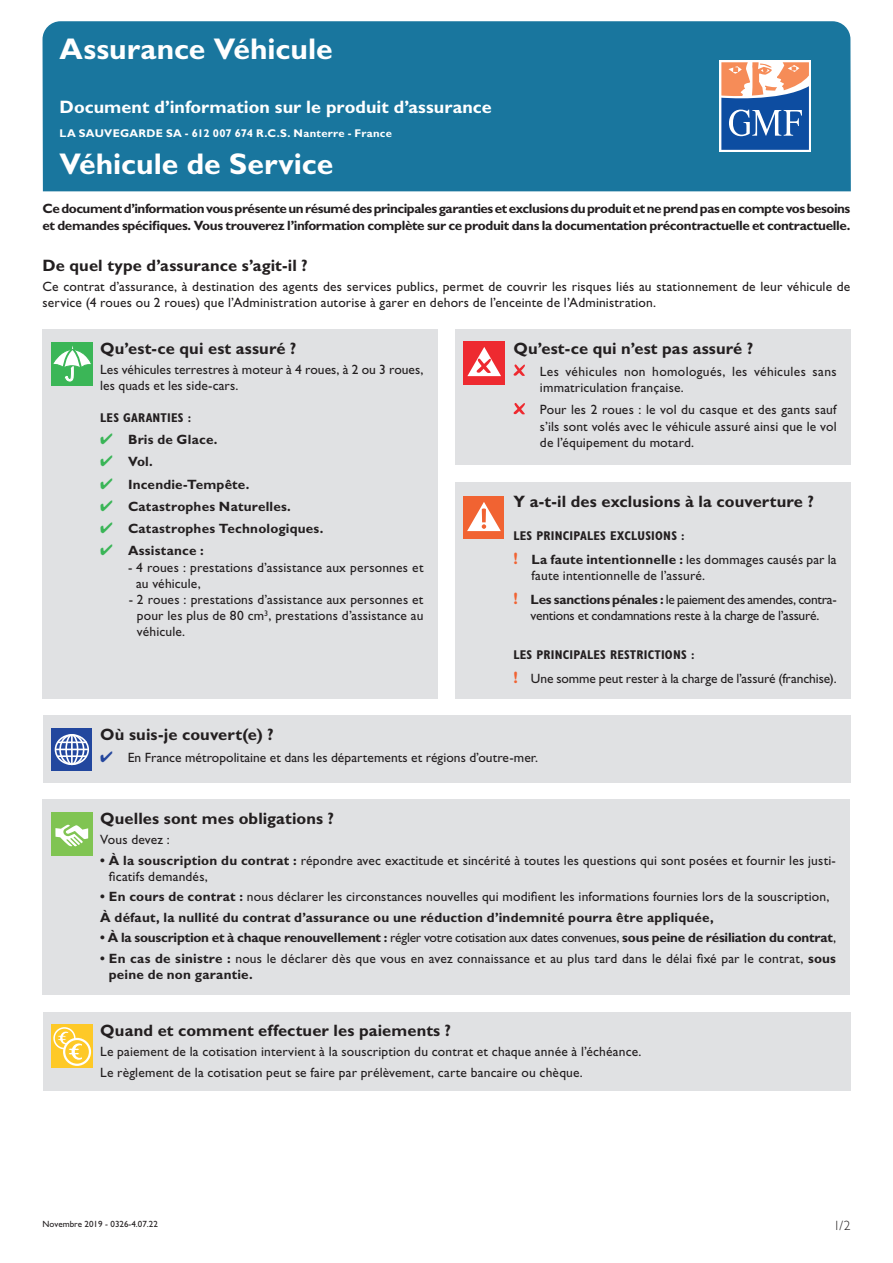
<style>
.page{position:relative;width:893px;height:1263px;background:#fff}
.page>*{position:absolute;margin:0;border:0;box-sizing:border-box;transform-origin:0 0}
.t1{font:700 30px "Gill Sans Std";color:#fff}
.t2{font:700 18px "Gill Sans Std";color:#fff}
.t3{font:700 16.5px "Gill Sans Std";letter-spacing:.005em;color:#231f20}
.t4{font:13.5px/16.2px "Gill Sans Std";letter-spacing:.01em;color:#231f20}
.t5{font:700 13.5px/16.2px "Gill Sans Std";letter-spacing:-.02em;color:#231f20}
.t6{font:700 13.5px/20.4px "Gill Sans Std";letter-spacing:.015em;color:#231f20}
.t7{font:13.5px/16.2px "Gill Sans Std";letter-spacing:-.02em;color:#231f20;text-align:center}
.t8{font:700 13.5px "Gill Sans Std";letter-spacing:.02em;color:#231f20}
.t9{font:300 13.5px "Gill Sans Std";color:#231f20}
.t10{font:700 condensed 12.75px "Gill Sans Std";letter-spacing:.015em;color:#231f20}
.t11{font:700 11.25px "Gill Sans Std";letter-spacing:.02em;color:#fff}
.t12{font:9px "Gill Sans Std";color:#231f20}
.s1{color:#3ab557}
.s2{font-weight:700;font-size:16.5px;color:#f16232}
.s3{font-weight:700}
.s4{color:#24469d}
.s5{font-weight:400}
</style>
<div class="page">
<div style="left:43px;top:21px;width:808px;height:170px;background:#19769e"></div>
<div style="left:43px;top:330px;width:395px;height:369px;background:#e0e1e3"></div>
<div style="left:51px;top:342px;width:41px;height:43px;background:#3bb657"></div>
<svg style="left:53px;top:346px;width:38px;height:35px"></svg>
<div style="left:455px;top:330px;width:395px;height:135px;background:#e0e1e3"></div>
<svg style="left:513px;top:364px;width:12px;height:12px"></svg>
<svg style="left:513px;top:403px;width:12px;height:11px"></svg>
<div style="left:464px;top:341px;width:41px;height:43px;background:#ee2a30"></div>
<svg style="left:467px;top:347px;width:34px;height:29px"></svg>
<div style="left:455px;top:482px;width:395px;height:217px;background:#e0e1e3"></div>
<div style="left:463px;top:496px;width:41px;height:43px;background:#f16332"></div>
<svg style="left:467px;top:502px;width:34px;height:29px"></svg>
<div style="left:719px;top:60px;width:92px;height:92px;background:#fff"></div>
<svg style="left:721px;top:62px;width:88px;height:88px"></svg>
<div style="left:43px;top:800px;width:807px;height:195px;background:#e0e1e3"></div>
<div style="left:51px;top:812px;width:41px;height:44px;background:#80c452"></div>
<svg style="left:55px;top:824px;width:34px;height:23px"></svg>
<div style="left:43px;top:1012px;width:807px;height:78px;background:#e0e1e3"></div>
<div style="left:51px;top:1025px;width:42px;height:43px;background:#fec927"></div>
<div style="left:53px;top:1027px;width:23px;height:22px;border:2px solid #fff;border-radius:50%"></div>
<svg style="left:64px;top:1039px;width:26px;height:26px"></svg>
<div style="left:63px;top:1038px;width:28px;height:28px;border:2px solid #fff;border-radius:50%"></div>
<svg style="left:57px;top:1030px;width:26px;height:31px"></svg>
<div style="left:43px;top:716px;width:807px;height:67px;background:#e0e1e3"></div>
<svg style="left:51px;top:728px;width:40px;height:43px"></svg>
<div style="left:55px;top:734px;width:34px;height:31px;border:2px solid #fff;border-radius:50%"></div>
<div style="left:59px;top:734px;width:25px;height:31px;border:2px solid #fff;border-radius:50%"></div>
<div style="left:65px;top:734px;width:13px;height:31px;border:2px solid #fff;border-radius:50%"></div>
<hr style="left:71px;top:735px;width:2px;height:30px;background:#fff">
<hr style="left:58px;top:741px;width:29px;height:2px;background:#fff">
<hr style="left:58px;top:755px;width:29px;height:2px;background:#fff">
<hr style="left:56px;top:749px;width:32px;height:1px;background:#fff">
<h1 class="t1" style="left:60px;top:31px;width:275px">Assurance Véhicule</h1>
<h2 class="t2" style="left:60px;top:96px;width:434px">Document d’information sur le produit d’assurance</h2>
<p class="t11" style="left:60px;top:126px;width:334px">LA SAUVEGARDE SA - 612 007 674 R.C.S. Nanterre - France</p>
<h1 class="t1" style="left:60px;top:146px;width:275px">Véhicule de Service</h1>
<p class="t5" style="left:43px;top:201px;width:809px">Ce document d’information vous présente un résumé des principales garanties et exclusions du produit et ne prend pas en compte vos besoins et demandes spécifiques. Vous trouverez l’information complète sur ce produit dans la documentation précontractuelle et contractuelle.</p>
<p class="t3" style="left:43px;top:255px;width:267px">De quel type d’assurance s’agit-il ?</p>
<p class="t4" style="left:43px;top:278px;width:809px">Ce contrat d’assurance, à destination des agents des services publics, permet de couvrir les risques liés au stationnement de leur véhicule de service (4 roues ou 2 roues) que l’Administration autorise à garer en dehors de l’enceinte de l’Administration.</p>
<p class="t3" style="left:100px;top:338px;width:198px">Qu’est-ce qui est assuré ?</p>
<p class="t4" style="left:100px;top:362px;width:325px">Les véhicules terrestres à moteur à 4 roues, à 2 ou 3 roues, les quads et les side-cars.</p>
<p class="t10" style="left:100px;top:410px;width:92px">LES GARANTIES :</p>
<p class="t6" style="left:100px;top:429px;width:119px"><span class="s1">✔</span> Bris de Glace.</p>
<p class="t5" style="left:100px;top:454px;width:54px"><span class="s1">✔</span> Vol.</p>
<p class="t6" style="left:100px;top:474px;width:151px"><span class="s1">✔</span> Incendie-Tempête.</p>
<p class="t6" style="left:100px;top:496px;width:192px"><span class="s1">✔</span> Catastrophes Naturelles.</p>
<p class="t6" style="left:100px;top:518px;width:225px"><span class="s1">✔</span> Catastrophes Technologiques.</p>
<p class="t8" style="left:100px;top:543px;width:105px"><span class="s1">✔</span> Assistance :</p>
<p class="t4" style="left:136px;top:559px;width:289px;text-indent:-8px">- 4 roues : prestations d’assistance aux personnes et au véhicule,</p>
<p class="t4" style="left:137px;top:591px;width:288px;text-align:justify;text-indent:-8px">- 2 roues : prestations d’assistance aux personnes et pour les plus de 80 cm<sup>3</sup>, prestations d’assistance au véhicule.</p>
<p class="t3" style="left:513px;top:338px;width:241px">Qu’est-ce qui n’est pas assuré ?</p>
<p class="t4" style="left:540px;top:363px;width:298px">Les véhicules non homologués, les véhicules sans immatriculation française.</p>
<p class="t4" style="left:540px;top:402px;width:298px;text-align:justify">Pour les 2 roues : le vol du casque et des gants sauf s’ils sont volés avec le véhicule assuré ainsi que le vol de l’équipement du motard.</p>
<p class="t3" style="left:513px;top:492px;width:302px">Y a-t-il des exclusions à la couverture ?</p>
<p class="t10" style="left:513px;top:528px;width:173px">LES PRINCIPALES EXCLUSIONS :</p>
<p class="t4" style="left:531px;top:551px;width:307px;text-indent:-18px"><span class="s2">!</span> <span class="s3">La faute intentionnelle :</span> les dommages causés par la faute intentionnelle de l’assuré.</p>
<p class="t7" style="left:513px;top:591px;width:325px"><span class="s2">!</span> <span class="s3">Les sanctions pénales :</span> le paiement des amendes, contra&shy;ventions et condamnations reste à la charge de l’assuré.</p>
<p class="t10" style="left:513px;top:647px;width:182px">LES PRINCIPALES RESTRICTIONS :</p>
<p class="t4" style="left:513px;top:670px;width:325px"><span class="s2">!</span> Une somme peut rester à la charge de l’assuré (franchise).</p>
<p class="t3" style="left:100px;top:724px;width:175px">Où suis-je couvert(e) ?</p>
<p class="t4" style="left:100px;top:749px;width:439px"><span class="s4">✔</span> En France métropolitaine et dans les départements et régions d’outre-mer.</p>
<p class="t3" style="left:100px;top:808px;width:235px">Quelles sont mes obligations ?</p>
<p class="t4" style="left:100px;top:832px;width:71px">Vous devez :</p>
<p class="t4" style="left:109px;top:852px;width:729px;text-indent:-9px"><span class="s3">• À la souscription du contrat :</span> répondre avec exactitude et sincérité à toutes les questions qui sont posées et fournir les justi&shy;ficatifs demandés,</p>
<p class="t6" style="left:100px;top:887px;width:731px">• En cours de contrat : <span class="s5">nous déclarer les circonstances nouvelles qui modifient les informations fournies lors de la souscription,<br></span>À défaut, la nullité du contrat d’assurance ou une réduction d’indemnité pourra être appliquée,</p>
<p class="t5" style="left:100px;top:930px;width:737px">• À la souscription et à chaque renouvellement : <span class="s5">régler votre cotisation aux dates convenues,</span> sous peine de résiliation du contrat<span class="s5">,</span></p>
<p class="t4" style="left:109px;top:950px;width:729px;text-indent:-9px"><span class="s3">• En cas de sinistre :</span> nous le déclarer dès que vous en avez connaissance et au plus tard dans le délai fixé par le contrat, <span class="s3">sous peine de non garantie.</span></p>
<p class="t3" style="left:100px;top:1021px;width:352px">Quand et comment effectuer les paiements ?</p>
<p class="t4" style="left:100px;top:1042px;width:543px;line-height:20.4px">Le paiement de la cotisation intervient à la souscription du contrat et chaque année à l’échéance.<br>Le règlement de la cotisation peut se faire par prélèvement, carte bancaire ou chèque.</p>
<p class="t12" style="left:43px;top:1218px;width:117px">Novembre 2019 - 0326-4.07.22</p>
<p class="t9" style="left:833px;top:1217px;width:18px">1/2</p>
</div>
